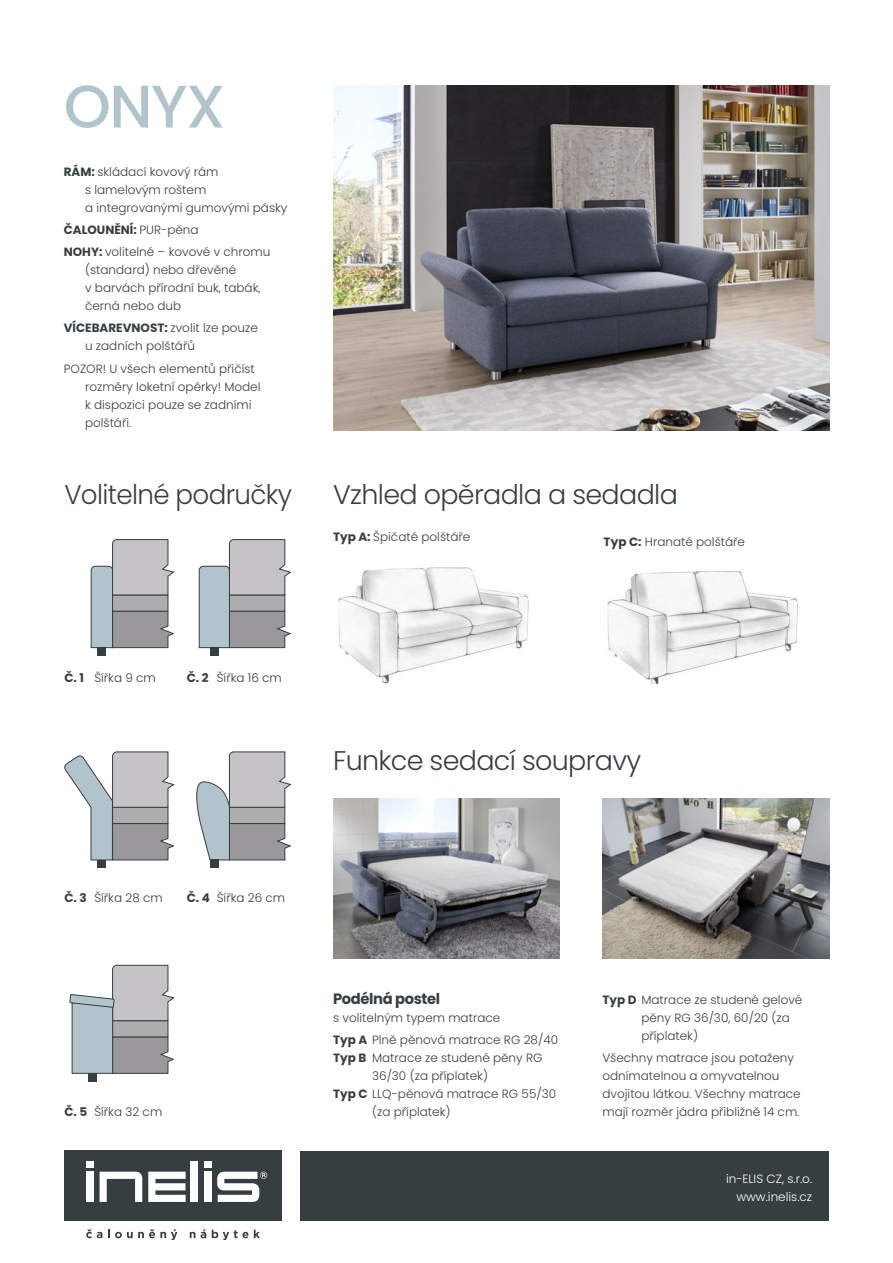
<style>
.page{position:relative;width:893px;height:1263px;background:#fff}
.page>*{position:absolute;margin:0;border:0;box-sizing:border-box;transform-origin:0 0}
.t1{font:500 60px "Poppins";color:#b1c3cb}
.t2{font:300 27px "Poppins";letter-spacing:-.025em;color:#373e41}
.t3{font:700 15px "Poppins";letter-spacing:-.025em;color:#373e41}
.t4{font:300 12px/18px "Poppins";color:#373e41}
.t5{font:300 12px/18px "Poppins";color:#fff;text-align:right}
.s1{font-weight:700}
</style>
<div class="page">
<div style="left:64px;top:1151px;width:218px;height:70px;background:#373e41"></div>
<div style="left:86px;top:1172px;width:7px;height:30px;background:#fff"></div>
<svg style="left:100px;top:1172px;width:42px;height:30px"></svg>
<svg style="left:148px;top:1172px;width:38px;height:30px"></svg>
<div style="left:191px;top:1161px;width:7px;height:41px;background:#fff"></div>
<div style="left:204px;top:1172px;width:8px;height:30px;background:#fff"></div>
<div style="left:86px;top:1161px;width:7px;height:6px;background:#fff"></div>
<div style="left:204px;top:1161px;width:8px;height:6px;background:#fff"></div>
<svg style="left:217px;top:1172px;width:50px;height:30px"></svg>
<svg style="left:86px;top:1229px;width:16px;height:9px"></svg>
<svg style="left:108px;top:1229px;width:69px;height:11px"></svg>
<svg style="left:190px;top:1232px;width:5px;height:6px"></svg>
<svg style="left:201px;top:1229px;width:5px;height:9px"></svg>
<svg style="left:212px;top:1230px;width:48px;height:10px"></svg>
<div style="left:300px;top:1151px;width:529px;height:69px;background:#373e41"></div>
<img style="left:333px;top:85px;width:496px;height:346px">
<img style="left:333px;top:799px;width:227px;height:160px">
<img style="left:602px;top:799px;width:227px;height:160px">
<img style="left:338px;top:568px;width:191px;height:115px">
<img style="left:607px;top:571px;width:191px;height:112px">
<svg style="left:198px;top:539px;width:94px;height:109px;background:#b8bcbf"></svg>
<svg style="left:90px;top:539px;width:85px;height:109px;background:#b6b8bb"></svg>
<div style="left:98px;top:647px;width:8px;height:9px;background:#373e41"></div>
<div style="left:210px;top:647px;width:9px;height:9px;background:#373e41"></div>
<svg style="left:196px;top:751px;width:96px;height:110px"></svg>
<div style="left:210px;top:860px;width:9px;height:8px;background:#373e41"></div>
<div style="left:97px;top:860px;width:9px;height:8px;background:#373e41"></div>
<svg style="left:64px;top:751px;width:111px;height:110px"></svg>
<svg style="left:113px;top:1036px;width:62px;height:38px;background:#9e9d9f"></svg>
<div style="left:112px;top:1020px;width:56px;height:17px;background:#aeadae;border:1px solid #373e41"></div>
<div style="left:88px;top:1073px;width:9px;height:8px;background:#373e41"></div>
<div style="left:72px;top:1002px;width:41px;height:72px;background:#b1c3cb;border:1px solid #373e41"></div>
<svg style="left:69px;top:964px;width:106px;height:57px"></svg>
<h1 class="t1" style="left:64px;top:72px;width:163px">ONYX</h1>
<p class="t4" style="left:85px;top:162px;width:204px;text-indent:-21px"><span class="s1">RÁM:</span> skládací kovový rám<br>s lamelovým roštem<br>a integrovanými gumovými pásky</p>
<p class="t4" style="left:64px;top:218px;width:208px;line-height:22.2px"><span class="s1">ČALOUNĚNÍ:</span> PUR-pěna<br><span class="s1">NOHY:</span> volitelné – kovové v chromu</p>
<p class="t4" style="left:85px;top:261px;width:177px">(standard) nebo dřevěné<br>v barvách přírodní buk, tabák, černá nebo dub</p>
<p class="t4" style="left:85px;top:319px;width:174px;text-indent:-21px"><span class="s1">VÍCEBAREVNOST:</span> zvolit lze pouze u zadních polštářů</p>
<p class="t4" style="left:85px;top:359px;width:177px;text-indent:-21px">POZOR! U všech elementů přičíst rozměry loketní opěrky! Model k dispozici pouze se zadními polštáři.</p>
<h2 class="t2" style="left:64px;top:479px;width:229px">Volitelné područky</h2>
<h2 class="t2" style="left:333px;top:479px;width:346px">Vzhled opěradla a sedadla</h2>
<p class="t4" style="left:333px;top:528px;width:139px"><span class="s1">Typ A:</span> Špičaté polštáře</p>
<p class="t4" style="left:604px;top:533px;width:143px"><span class="s1">Typ C:</span> Hranaté polštáře</p>
<p class="t4" style="left:64px;top:669px;width:93px"><span class="s1">Č. 1</span> Šířka 9 cm</p>
<p class="t4" style="left:187px;top:669px;width:97px"><span class="s1">Č. 2</span> Šířka 16 cm</p>
<p class="t4" style="left:64px;top:889px;width:100px"><span class="s1">Č. 3</span> Šířka 28 cm</p>
<p class="t4" style="left:187px;top:889px;width:100px"><span class="s1">Č. 4</span> Šířka 26 cm</p>
<p class="t4" style="left:64px;top:1102px;width:99px"><span class="s1">Č. 5</span> Šířka 32 cm</p>
<h2 class="t2" style="left:333px;top:745px;width:310px">Funkce sedací soupravy</h2>
<p class="t3" style="left:333px;top:990px;width:109px">Podélná postel</p>
<p class="t4" style="left:333px;top:1006px;width:226px;line-height:22.2px">s volitelným typem matrace<br><span class="s1">Typ A</span> Plně pěnová matrace RG 28/40</p>
<p class="t4" style="left:333px;top:1049px;width:211px"><span class="s1">Typ B</span> Matrace ze studené pěny RG</p>
<p class="t4" style="left:372px;top:1067px;width:117px">36/30 (za příplatek)</p>
<p class="t4" style="left:333px;top:1085px;width:225px"><span class="s1">Typ C</span> LLQ-pěnová matrace RG 55/30</p>
<p class="t4" style="left:372px;top:1103px;width:80px">(za příplatek)</p>
<p class="t4" style="left:641px;top:990px;width:163px;text-indent:-39px"><span class="s1">Typ D</span> Matrace ze studené gelové pěny RG 36/30, 60/20 (za příplatek)</p>
<p class="t4" style="left:602px;top:1049px;width:200px">Všechny matrace jsou potaženy odnímatelnou a omyvatelnou dvojitou látkou. Všechny matrace mají rozměr jádra přibližně 14 cm.</p>
<p class="t5" style="left:726px;top:1170px;width:88px">in-ELIS CZ, s.r.o. www.inelis.cz</p>
</div>
